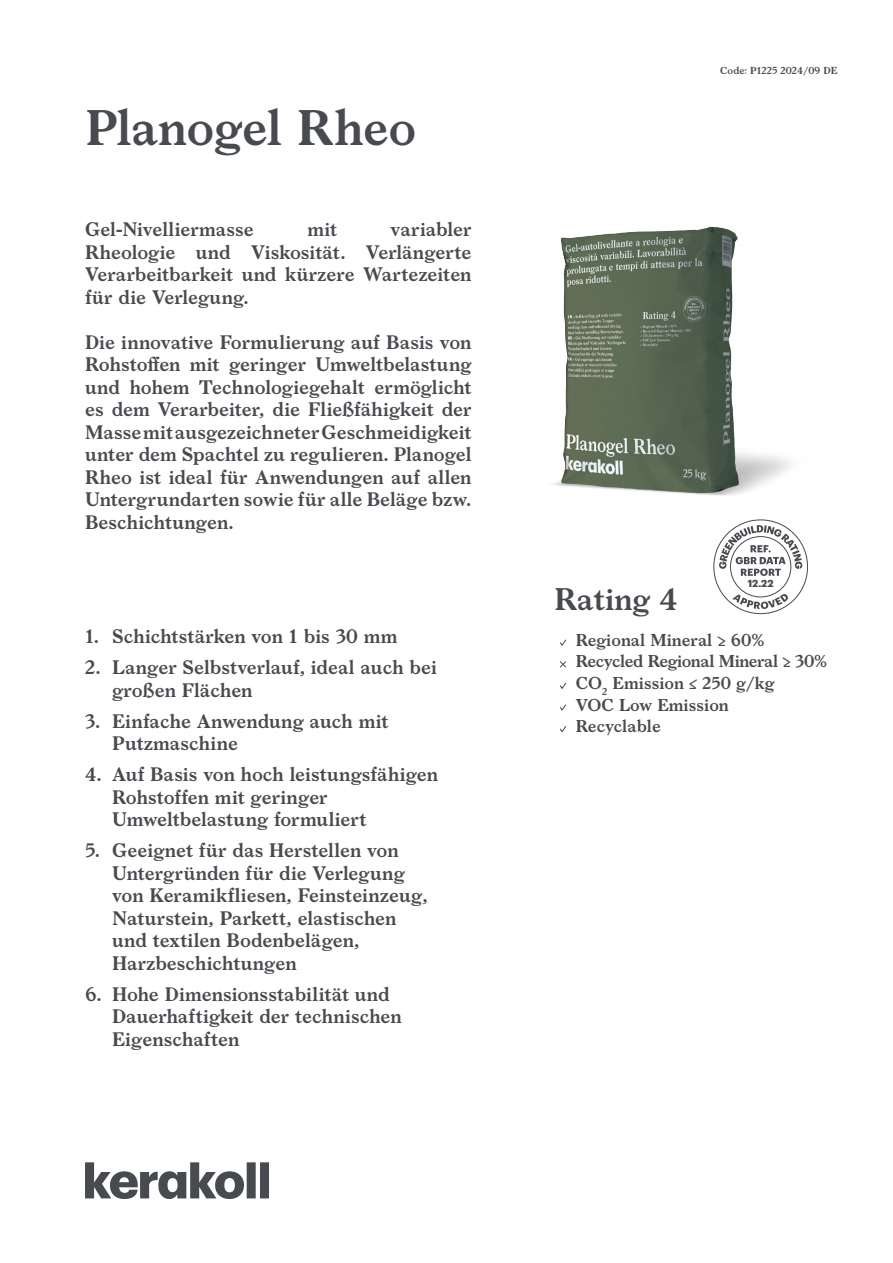
<style>
.page{position:relative;width:893px;height:1263px;background:#fff}
.page>*{position:absolute;margin:0;border:0;box-sizing:border-box;transform-origin:0 0}
.notag_cover_nome_prodotto{font:600 48px "Larish Neue";letter-spacing:-.01em;color:#474a4e}
.cover_eco{font:600 30px "Larish Neue";color:#474a4e}
.cover_descrizione_prodotto{font:600 18.75px/22.5px "Larish Neue";color:#474a4e}
.notag_cover_voci_rating{font:600 16.5px "Larish Neue";color:#474a4e}
.notag_cover_voci_rating-2{font:600 16.5px "Larish Neue";letter-spacing:-.025em;color:#474a4e}
.cover_datareport{font:700 10.05px "Graphik";color:#474a4e}
.t1{font:600 9.75px "Larish Neue";color:#474a4e}
</style>
<div class="page">
<svg style="left:713px;top:543px;width:95px;height:71px"></svg>
<svg style="left:85px;top:1162px;width:184px;height:37px"></svg>
<img style="left:553px;top:226px;width:249px;height:317px">
<svg style="left:559px;top:639px;width:8px;height:7px"></svg>
<svg style="left:559px;top:661px;width:8px;height:7px"></svg>
<svg style="left:560px;top:682px;width:7px;height:7px"></svg>
<svg style="left:559px;top:704px;width:8px;height:7px"></svg>
<svg style="left:559px;top:726px;width:8px;height:7px"></svg>
<p class="notag_cover_nome_prodotto" style="left:85px;top:91px;width:333px">Planogel Rheo</p>
<p class="cover_descrizione_prodotto" style="left:85px;top:217px;width:388px;text-align:justify;text-indent:306px">variabler Rheologie und Viskosität. Verlängerte Verarbeitbarkeit und kürzere Wartezeiten für die Verlegung.</p>
<p class="cover_descrizione_prodotto" style="left:85px;top:329px;width:388px;text-align:justify">Die innovative Formulierung auf Basis von Rohstoffen mit geringer Umweltbelastung und hohem Technologiegehalt ermöglicht es dem Verarbeiter, die Fließfähigkeit der Masse mit ausgezeichneter Geschmeidigkeit unter dem Spachtel zu regulieren. Planogel Rheo ist ideal für Anwendungen auf allen Untergrundarten sowie für alle Beläge bzw.<br>Beschichtungen.</p>
<p class="cover_descrizione_prodotto" style="left:85px;top:217px;width:170px">Gel-Nivelliermasse</p>
<p class="cover_descrizione_prodotto" style="left:307px;top:217px;width:31px">mit</p>
<p class="cover_descrizione_prodotto" style="left:85px;top:624px;width:314px">1. Schichtstärken von 1 bis 30 mm</p>
<p class="cover_descrizione_prodotto" style="left:112px;top:655px;width:326px;text-indent:-27px">2. Langer Selbstverlauf, ideal auch bei großen Flächen</p>
<p class="cover_descrizione_prodotto" style="left:112px;top:708px;width:278px;text-indent:-27px">3. Einfache Anwendung auch mit<br>Putzmaschine</p>
<p class="cover_descrizione_prodotto" style="left:112px;top:762px;width:328px;text-indent:-27px">4. Auf Basis von hoch leistungsfähigen<br>Rohstoffen mit geringer<br>Umweltbelastung formuliert</p>
<p class="cover_descrizione_prodotto" style="left:112px;top:838px;width:317px;text-indent:-27px">5. Geeignet für das Herstellen von<br>Untergründen für die Verlegung von Keramikfliesen, Feinsteinzeug,<br>Naturstein, Parkett, elastischen und textilen Bodenbelägen,<br>Harzbeschichtungen</p>
<p class="cover_descrizione_prodotto" style="left:112px;top:981px;width:291px;text-indent:-27px">6. Hohe Dimensionsstabilität und<br>Dauerhaftigkeit der technischen<br>Eigenschaften</p>
<p class="t1" style="left:720px;top:63px;width:119px">Code: P1225 2024/09 DE</p>
<p class="cover_datareport" style="left:748px;top:575px;width:27px">12.22</p>
<p class="cover_eco" style="left:554px;top:576px;width:125px">Rating 4</p>
<p class="notag_cover_voci_rating" style="left:576px;top:627px;width:190px">Regional Mineral ≥ 60%</p>
<p class="notag_cover_voci_rating-2" style="left:576px;top:649px;width:253px">Recycled Regional Mineral ≥ 30%</p>
<p class="notag_cover_voci_rating" style="left:576px;top:670px;width:200px">CO<sub>2</sub> Emission ≤ 250 g/kg</p>
<p class="notag_cover_voci_rating" style="left:576px;top:692px;width:155px">VOC Low Emission</p>
<p class="notag_cover_voci_rating" style="left:576px;top:713px;width:86px">Recyclable</p>
</div>
